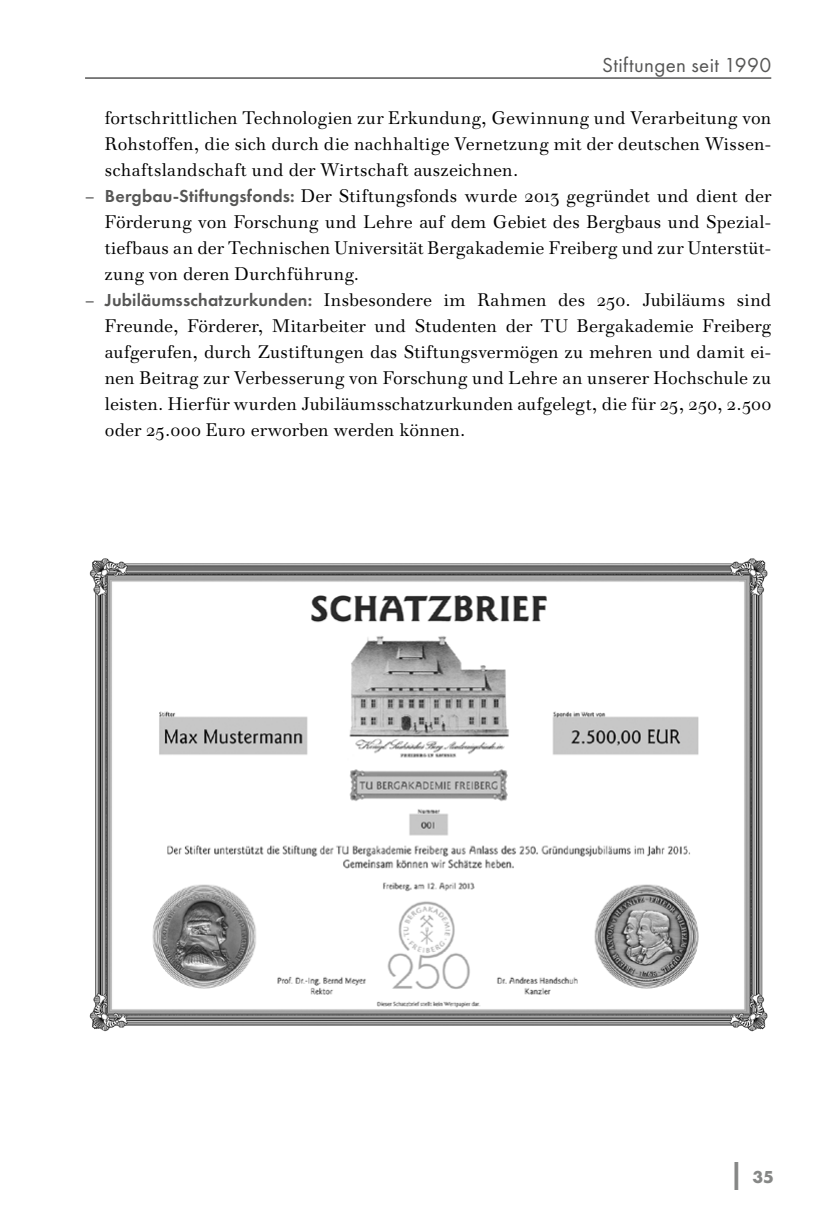
<style>
.page{position:relative;width:828px;height:1225px;background:#fff}
.page>*{position:absolute;margin:0;border:0;box-sizing:border-box;transform-origin:0 0}
.t1{font:21px "Futura PT Book";letter-spacing:.015em;color:#565655}
.t2{font:18px/26px "Walbaum Standard BQ Reg Os F";letter-spacing:.02em;color:#000;text-align:justify}
.t3{font:18px "Futura PT Bold";color:#868786}
.s1{font-family:"Futura PT Demi";color:#565655}
.s2{font-size:28px}
</style>
<div class="page">
<hr style="left:85px;top:78px;width:686px;height:1px;background:#000">
<img style="left:89px;top:558px;width:679px;height:474px">
<p class="t1" style="left:602px;top:53px;width:171px">Stiftungen seit 1990</p>
<p class="t2" style="left:105px;top:105px;width:668px">fortschrittlichen Technologien zur Erkundung, Gewinnung und Verarbeitung von Rohstoffen, die sich durch die nachhaltige Vernetzung mit der deutschen Wissen&shy;schaftslandschaft und der Wirtschaft auszeichnen.</p>
<p class="t2" style="left:105px;top:183px;width:668px;text-indent:-20px">– <span class="s1">Bergbau-Stiftungsfonds:</span> Der Stiftungsfonds wurde 2013 gegründet und dient der Förderung von Forschung und Lehre auf dem Gebiet des Bergbaus und Spezial&shy;tiefbaus an der Technischen Universität Bergakademie Freiberg und zur Unterstüt&shy;zung von deren Durchführung.</p>
<p class="t2" style="left:105px;top:287px;width:668px;text-indent:-20px">– <span class="s1">Jubiläumsschatzurkunden:</span> Insbesondere im Rahmen des 250. Jubiläums sind Freunde, Förderer, Mitarbeiter und Studenten der TU Bergakademie Freiberg aufgerufen, durch Zustiftungen das Stiftungsvermögen zu mehren und damit ei&shy;nen Beitrag zur Verbesserung von Forschung und Lehre an unserer Hochschule zu leisten. Hierfür wurden Jubiläumsschatzurkunden aufgelegt, die für 25, 250, 2.500 oder 25.000 Euro erworben werden können.</p>
<p class="t3" style="left:729px;top:1165px;width:46px"><span class="s2">|</span> 35</p>
</div>
